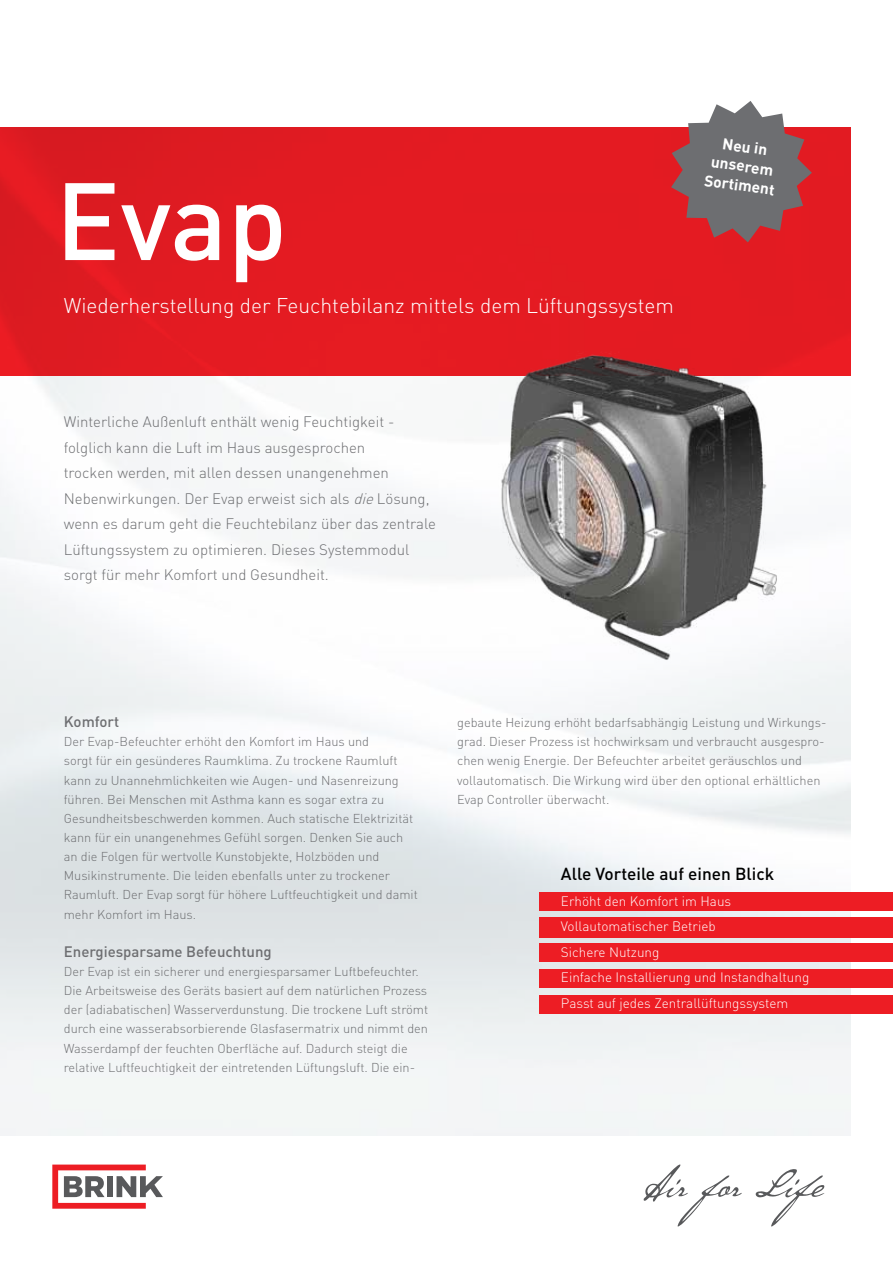
<style>
.page{position:relative;width:893px;height:1263px;background:#fff}
.page>*{position:absolute;margin:0;border:0;box-sizing:border-box;transform-origin:0 0}
.t1{font:500 108px "DIN Pro";color:#fff}
.t2{font:300 21px "DIN Pro";color:#fff}
.t3{font:500 17.25px "DIN Pro";color:#000}
.t4{font:700 15.45px/19.4px "DIN Pro";color:#fff;text-align:center}
.t5{font:300 15px/25.5px "DIN Pro";color:#6d6e71}
.t6{font:500 15px "DIN Pro";color:#6d6e71}
.t7{font:300 13.5px/25.5px "DIN Pro";color:#fff}
.t8{font:300 12.75px/19.2px "DIN Pro";color:#6d6e71}
.s1{font-style:italic}
</style>
<div class="page">
<svg style="left:644px;top:1164px;width:98px;height:62px"></svg>
<svg style="left:755px;top:1169px;width:70px;height:57px"></svg>
<svg style="left:52px;top:1164px;width:111px;height:45px"></svg>
<img style="left:0;top:376px;width:850px;height:759px">
<div style="left:0;top:128px;width:850px;height:248px;background:#e41b22"></div>
<img style="left:457px;top:354px;width:372px;height:333px">
<svg style="left:671px;top:101px;width:141px;height:141px"></svg>
<div style="left:540px;top:892px;width:353px;height:19px;background:#ed1d24"></div>
<div style="left:540px;top:917px;width:353px;height:21px;background:#ed1d24"></div>
<div style="left:540px;top:969px;width:353px;height:19px;background:#ed1d24"></div>
<div style="left:540px;top:995px;width:353px;height:19px;background:#ed1d24"></div>
<div style="left:540px;top:943px;width:353px;height:19px;background:#ed1d24"></div>
<h1 class="t1" style="left:55px;top:148px;width:233px">Evap</h1>
<h2 class="t2" style="left:64px;top:291px;width:612px">Wiederherstellung der Feuchtebilanz mittels dem Lüftungssystem</h2>
<p class="t4" style="left:711px;top:131px;width:72px;rotate:8deg">Neu in unserem<br>Sortiment</p>
<p class="t5" style="left:64px;top:409px;width:374px">Winterliche Außenluft enthält wenig Feuchtigkeit - folglich kann die Luft im Haus ausgesprochen<br>trocken werden, mit allen dessen unangenehmen Nebenwirkungen. Der Evap erweist sich als <span class="s1">die</span>Lösung, wenn es darum geht die Feuchtebilanz über das zentrale Lüftungssystem zu optimieren. Dieses Systemmodul sorgt für mehr Komfort und Gesundheit.</p>
<p class="t6" style="left:64px;top:711px;width:57px">Komfort</p>
<p class="t8" style="left:64px;top:732px;width:356px">Der Evap-Befeuchter erhöht den Komfort im Haus und<br>sorgt für ein gesünderes Raumklima. Zu trockene Raumluft kann zu Unannehmlichkeiten wie Augen- und Nasenreizung führen. Bei Menschen mit Asthma kann es sogar extra zu Gesundheitsbeschwerden kommen. Auch statische Elektrizität kann für ein unangenehmes Gefühl sorgen. Denken Sie auch an die Folgen für wertvolle Kunstobjekte, Holzböden und Musikinstrumente. Die leiden ebenfalls unter zu trockener Raumluft. Der Evap sorgt für höhere Luftfeuchtigkeit und damit mehr Komfort im Haus.</p>
<p class="t6" style="left:64px;top:941px;width:209px">Energiesparsame Befeuchtung</p>
<p class="t8" style="left:64px;top:961px;width:366px">Der Evap ist ein sicherer und energiesparsamer Luftbefeuchter.<br>Die Arbeitsweise des Geräts basiert auf dem natürlichen Prozess der (adiabatischen) Wasserverdunstung. Die trockene Luft strömt durch eine wasserabsorbierende Glasfasermatrix und nimmt den Wasserdampf der feuchten Oberfläche auf. Dadurch steigt die relative Luftfeuchtigkeit der eintretenden Lüftungsluft. Die ein-</p>
<p class="t8" style="left:457px;top:712px;width:371px">gebaute Heizung erhöht bedarfsabhängig Leistung und Wirkungs&shy;grad. Dieser Prozess ist hochwirksam und verbraucht ausgespro&shy;chen wenig Energie. Der Befeuchter arbeitet geräuschlos und vollautomatisch. Die Wirkung wird über den optional erhältlichen Evap Controller überwacht.</p>
<h3 class="t3" style="left:561px;top:862px;width:215px">Alle Vorteile auf einen Blick</h3>
<p class="t7" style="left:561px;top:887px;width:250px">Erhöht den Komfort im Haus<br>Vollautomatischer Betrieb<br>Sichere Nutzung<br>Einfache Installierung und Instandhaltung<br>Passt auf jedes Zentrallüftungssystem</p>
</div>
